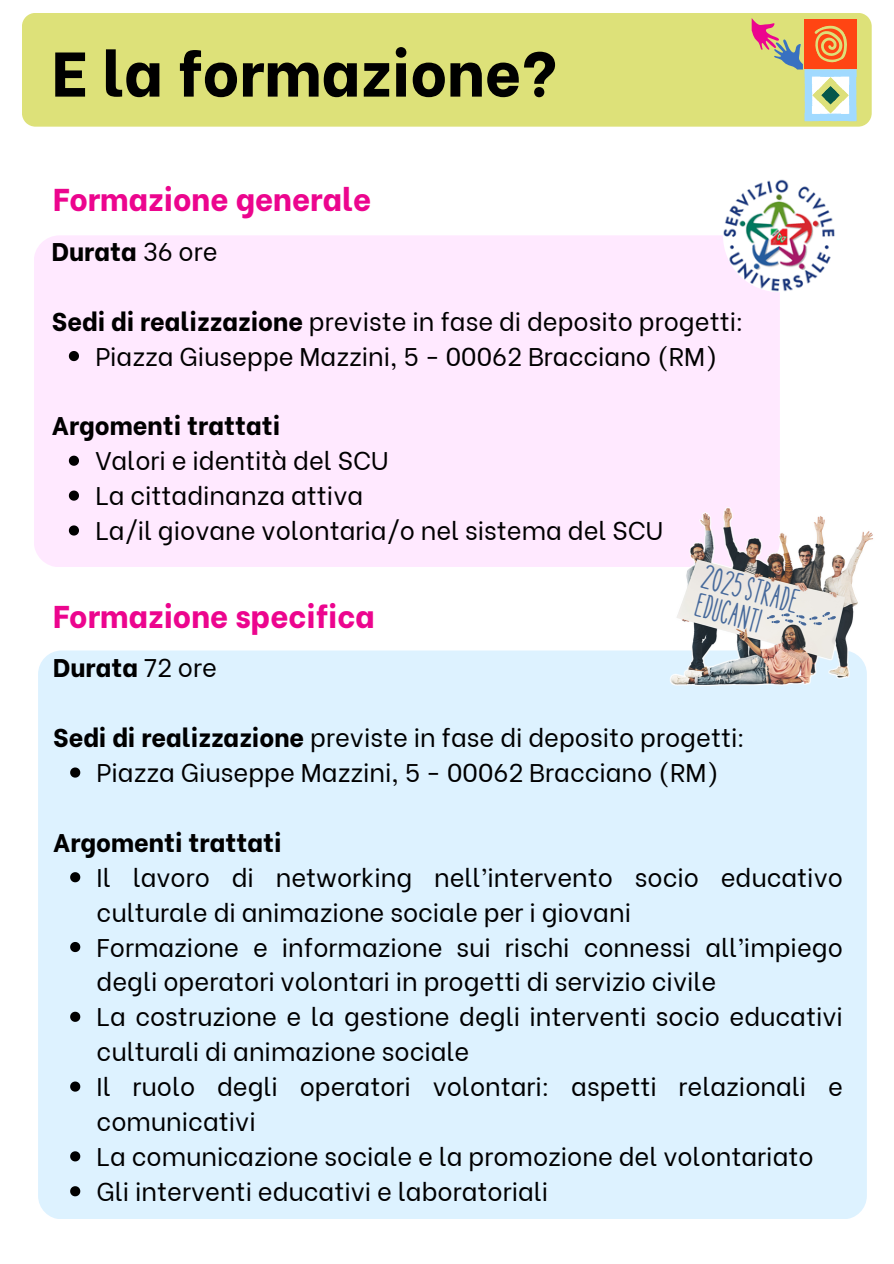
<style>
.page{position:relative;width:894px;height:1264px;background:#fff}
.page>*{position:absolute;margin:0;border:0;box-sizing:border-box;transform-origin:0 0}
.t1{font:800 63px "Be Vietnam";color:#000}
.t2{font:36px "Handwrite";color:#46699b}
.t3{font:35.55px "Handwrite";color:#46699b}
.t4{font:800 31.5px "Be Vietnam";color:#ec058e}
.t5{font:25.5px/34.8px "Be Vietnam";color:#000}
.t6{font:800 25.5px "Be Vietnam";color:#000}
.s1{font-weight:400}
.s2{font-weight:800}
</style>
<div class="page">
<div style="left:34px;top:235px;width:745px;height:332px;background:#ffe9ff"></div>
<svg style="left:69px;top:351px;width:10px;height:10px"></svg>
<svg style="left:69px;top:455px;width:10px;height:11px"></svg>
<svg style="left:69px;top:490px;width:10px;height:10px"></svg>
<svg style="left:69px;top:525px;width:10px;height:10px"></svg>
<div style="left:38px;top:650px;width:828px;height:569px;background:#ddf2ff;border-radius:24px"></div>
<svg style="left:70px;top:767px;width:10px;height:10px"></svg>
<svg style="left:70px;top:872px;width:10px;height:10px"></svg>
<svg style="left:70px;top:942px;width:10px;height:10px"></svg>
<svg style="left:70px;top:1011px;width:10px;height:10px"></svg>
<svg style="left:70px;top:1081px;width:10px;height:10px"></svg>
<svg style="left:70px;top:1151px;width:10px;height:10px"></svg>
<svg style="left:70px;top:1186px;width:10px;height:10px"></svg>
<div style="left:22px;top:13px;width:849px;height:114px;background:#dde179"></div>
<img style="left:722px;top:179px;width:113px;height:113px">
<svg style="left:751px;top:18px;width:105px;height:103px;background:#d5b580"></svg>
<img style="left:669px;top:506px;width:204px;height:180px">
<svg style="left:766px;top:610px;width:70px;height:18px"></svg>
<p class="t1" style="left:52px;top:21px;width:506px">E la formazione?</p>
<p class="t4" style="left:53px;top:173px;width:319px">Formazione generale</p>
<p class="t6" style="left:52px;top:230px;width:167px">Durata <span class="s1">36 ore</span></p>
<p class="t5" style="left:52px;top:301px;width:693px"><span class="s2">Sedi di realizzazione</span> previste in fase di deposito progetti:</p>
<h2 class="t5" style="left:95px;top:336px;width:623px">Piazza Giuseppe Mazzini, 5 - 00062 Bracciano (RM)</h2>
<p class="t6" style="left:52px;top:405px;width:230px">Argomenti trattati</p>
<h3 class="t5" style="left:95px;top:441px;width:295px">Valori e identità del SCU</h3>
<p class="t5" style="left:95px;top:476px;width:269px">La cittadinanza attiva</p>
<p class="t5" style="left:95px;top:511px;width:569px">La/il giovane volontaria/o nel sistema del SCU</p>
<p class="t4" style="left:53px;top:590px;width:323px">Formazione specifica</p>
<p class="t6" style="left:53px;top:647px;width:165px">Durata <span class="s1">72 ore</span></p>
<p class="t2" style="left:706px;top:559px;width:101px;rotate:15deg">2025STRADE</p>
<h3 class="t3" style="left:700px;top:587px;width:68px;rotate:15deg">EDUCANTI</h3>
<p class="t5" style="left:53px;top:718px;width:693px"><span class="s2">Sedi di realizzazione</span> previste in fase di deposito progetti:</p>
<p class="t5" style="left:97px;top:752px;width:623px">Piazza Giuseppe Mazzini, 5 - 00062 Bracciano (RM)</p>
<p class="t6" style="left:53px;top:821px;width:230px">Argomenti trattati</p>
<p class="t5" style="left:97px;top:857px;width:747px">Il lavoro di networking nell’intervento socio educativo culturale di animazione sociale per i giovani</p>
<h1 class="t5" style="left:97px;top:927px;width:747px">Formazione e informazione sui rischi connessi all’impiego degli operatori volontari in progetti di servizio civile</h1>
<h3 class="t5" style="left:97px;top:997px;width:747px">La costruzione e la gestione degli interventi socio educativi culturali di animazione sociale</h3>
<p class="t5" style="left:97px;top:1066px;width:747px">Il ruolo degli operatori volontari: aspetti relazionali e comunicativi</p>
<p class="t5" style="left:97px;top:1136px;width:718px">La comunicazione sociale e la promozione del volontariato</p>
<p class="t5" style="left:97px;top:1171px;width:453px">Gli interventi educativi e laboratoriali</p>
</div>
